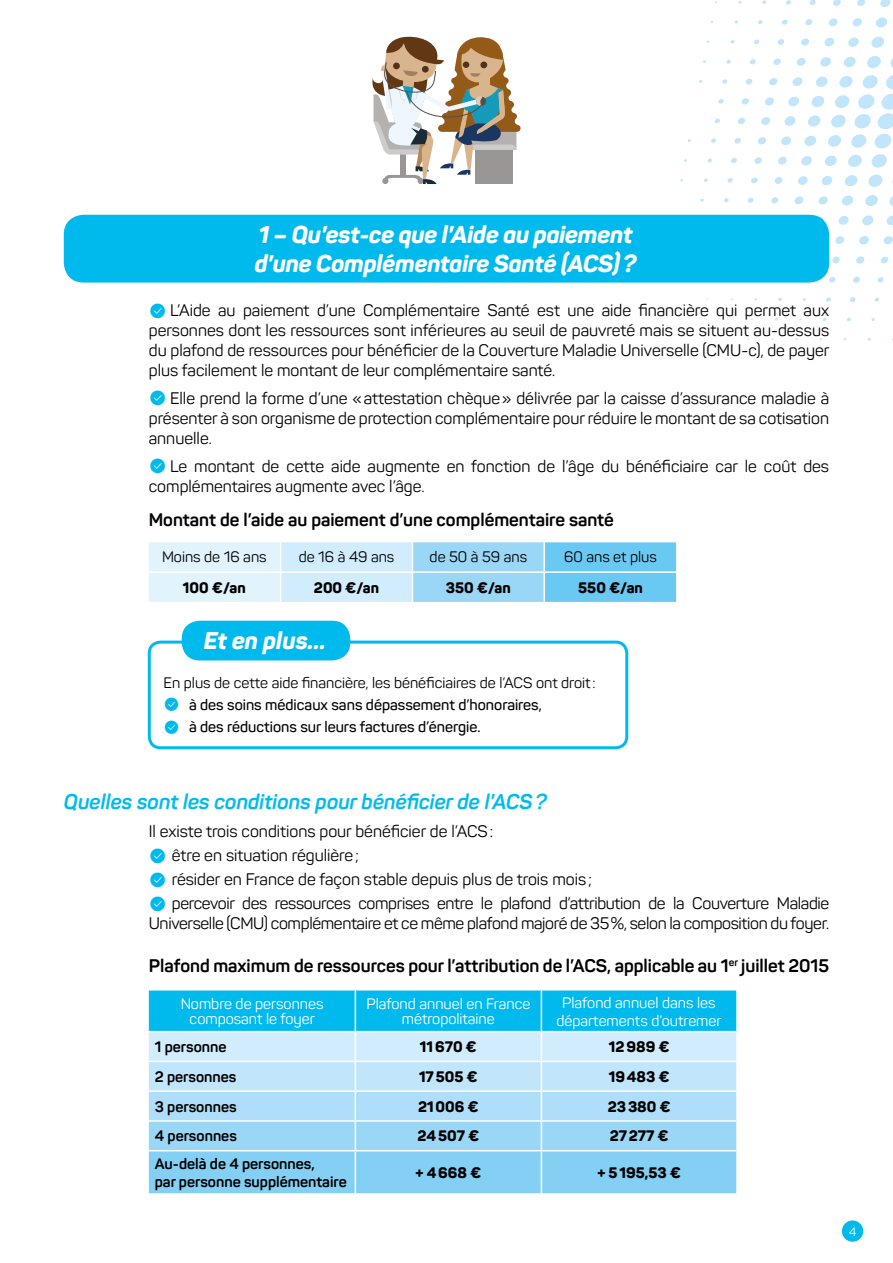
<style>
.page{position:relative;width:893px;height:1263px;background:#fff}
.page>*{position:absolute;margin:0;border:0;box-sizing:border-box;transform-origin:0 0}
.t1{font:italic 800 24px/28.8px "Panton";letter-spacing:-.01em;color:#fff}
.t2{font:italic 700 21px "Panton";color:#00baee}
.t3{font:700 18px "Panton";color:#000}
.t4{font:16.5px/19.8px "Panton";color:#000;text-align:justify}
.t5{font:16.5px "Panton";letter-spacing:-.02em;color:#000}
.t6{font:15px/15px "Panton";color:#fff;text-align:center}
.t7{font:15px "Panton";color:#000}
.t8{font:800 15px "Panton";color:#000}
.t9{font:600 15px/22.2px "Panton";color:#000}
.t10{font:700 15px/18px "Panton";color:#000}
.t11{font:12px "Panton";color:#fff}
</style>
<div class="page">
<svg style="left:890px;top:58px;width:3px;height:10px"></svg>
<svg style="left:867px;top:56px;width:14px;height:12px"></svg>
<svg style="left:871px;top:37px;width:13px;height:11px"></svg>
<svg style="left:876px;top:17px;width:11px;height:10px"></svg>
<svg style="left:880px;top:0;width:11px;height:7px"></svg>
<svg style="left:844px;top:57px;width:12px;height:10px"></svg>
<svg style="left:848px;top:37px;width:11px;height:10px"></svg>
<svg style="left:852px;top:18px;width:10px;height:8px"></svg>
<svg style="left:857px;top:0;width:8px;height:6px"></svg>
<svg style="left:820px;top:57px;width:11px;height:10px"></svg>
<svg style="left:824px;top:38px;width:10px;height:8px"></svg>
<svg style="left:828px;top:18px;width:10px;height:8px"></svg>
<svg style="left:833px;top:0;width:8px;height:6px"></svg>
<svg style="left:797px;top:58px;width:9px;height:8px"></svg>
<svg style="left:801px;top:38px;width:8px;height:8px"></svg>
<svg style="left:805px;top:19px;width:7px;height:6px"></svg>
<svg style="left:810px;top:0;width:6px;height:5px"></svg>
<svg style="left:773px;top:59px;width:8px;height:6px"></svg>
<svg style="left:777px;top:39px;width:7px;height:6px"></svg>
<svg style="left:781px;top:20px;width:7px;height:5px"></svg>
<svg style="left:786px;top:0;width:5px;height:5px"></svg>
<svg style="left:750px;top:59px;width:6px;height:5px"></svg>
<svg style="left:754px;top:40px;width:5px;height:4px"></svg>
<svg style="left:758px;top:20px;width:5px;height:4px"></svg>
<svg style="left:762px;top:1px;width:4px;height:3px"></svg>
<svg style="left:718px;top:99px;width:6px;height:5px"></svg>
<svg style="left:722px;top:79px;width:5px;height:5px"></svg>
<svg style="left:726px;top:60px;width:5px;height:4px"></svg>
<svg style="left:730px;top:40px;width:5px;height:4px"></svg>
<svg style="left:889px;top:196px;width:4px;height:10px"></svg>
<svg style="left:886px;top:215px;width:7px;height:11px"></svg>
<svg style="left:884px;top:236px;width:9px;height:9px"></svg>
<svg style="left:881px;top:256px;width:7px;height:8px"></svg>
<svg style="left:877px;top:277px;width:7px;height:6px"></svg>
<svg style="left:874px;top:298px;width:5px;height:4px"></svg>
<svg style="left:871px;top:154px;width:16px;height:14px"></svg>
<svg style="left:868px;top:175px;width:15px;height:12px"></svg>
<svg style="left:865px;top:195px;width:13px;height:11px"></svg>
<svg style="left:862px;top:215px;width:12px;height:10px"></svg>
<svg style="left:859px;top:236px;width:10px;height:8px"></svg>
<svg style="left:856px;top:256px;width:9px;height:8px"></svg>
<svg style="left:853px;top:277px;width:7px;height:6px"></svg>
<svg style="left:850px;top:297px;width:6px;height:5px"></svg>
<svg style="left:847px;top:318px;width:4px;height:3px"></svg>
<svg style="left:848px;top:155px;width:14px;height:12px"></svg>
<svg style="left:845px;top:175px;width:13px;height:11px"></svg>
<svg style="left:842px;top:195px;width:11px;height:10px"></svg>
<svg style="left:838px;top:216px;width:11px;height:9px"></svg>
<svg style="left:835px;top:236px;width:9px;height:8px"></svg>
<svg style="left:832px;top:257px;width:8px;height:6px"></svg>
<svg style="left:829px;top:277px;width:7px;height:5px"></svg>
<svg style="left:826px;top:297px;width:5px;height:5px"></svg>
<svg style="left:825px;top:155px;width:12px;height:11px"></svg>
<svg style="left:821px;top:176px;width:11px;height:9px"></svg>
<svg style="left:818px;top:196px;width:10px;height:9px"></svg>
<svg style="left:801px;top:156px;width:11px;height:9px"></svg>
<svg style="left:798px;top:176px;width:10px;height:9px"></svg>
<svg style="left:794px;top:196px;width:10px;height:8px"></svg>
<svg style="left:778px;top:298px;width:4px;height:3px"></svg>
<svg style="left:778px;top:157px;width:9px;height:8px"></svg>
<svg style="left:774px;top:177px;width:9px;height:7px"></svg>
<svg style="left:771px;top:197px;width:8px;height:6px"></svg>
<svg style="left:754px;top:157px;width:8px;height:7px"></svg>
<svg style="left:751px;top:177px;width:7px;height:6px"></svg>
<svg style="left:748px;top:198px;width:6px;height:5px"></svg>
<svg style="left:734px;top:75px;width:159px;height:73px"></svg>
<svg style="left:731px;top:158px;width:6px;height:5px"></svg>
<svg style="left:727px;top:178px;width:6px;height:5px"></svg>
<svg style="left:724px;top:198px;width:5px;height:4px"></svg>
<svg style="left:714px;top:118px;width:6px;height:5px"></svg>
<svg style="left:711px;top:138px;width:5px;height:5px"></svg>
<svg style="left:707px;top:159px;width:5px;height:3px"></svg>
<svg style="left:704px;top:179px;width:4px;height:3px"></svg>
<svg style="left:149px;top:542px;width:527px;height:60px;background:#b0e0f8"></svg>
<div style="left:148px;top:641px;width:480px;height:108px;border:3px solid #00baee;border-radius:11px"></div>
<div style="left:182px;top:621px;width:168px;height:39px;background:#00baee;border-radius:18px"></div>
<svg style="left:149px;top:990px;width:587px;height:203px;background:#8ad7f6"></svg>
<hr style="left:149px;top:1150px;width:206px;height:1px;background:#fff">
<hr style="left:355px;top:1150px;width:186px;height:1px;background:#fff">
<hr style="left:355px;top:1151px;width:1px;height:42px;background:#fff">
<hr style="left:541px;top:1150px;width:195px;height:1px;background:#fff">
<hr style="left:541px;top:1151px;width:1px;height:42px;background:#fff">
<div style="left:842px;top:1220px;width:21px;height:22px;background:#00baee;border-radius:50%"></div>
<svg style="left:372px;top:36px;width:149px;height:148px"></svg>
<div style="left:463px;top:61px;width:6px;height:7px;background:#513117;border-radius:50%"></div>
<div style="left:64px;top:215px;width:765px;height:68px;background:#00baee;border-radius:20px"></div>
<h1 class="t1" style="left:255px;top:220px;width:383px">1 – Qu’est-ce que l’Aide au paiement d’une Complémentaire Santé (ACS)?</h1>
<p class="t4" style="left:149px;top:300px;width:682px;text-indent:21px">L’Aide au paiement d’une Complémentaire Santé est une aide financière qui permet aux personnes dont les ressources sont inférieures au seuil de pauvreté mais se situent au-dessus du plafond de ressources pour bénéficier de la Couverture Maladie Universelle (CMU-c), de payer plus facilement le montant de leur complémentaire santé.</p>
<p class="t4" style="left:149px;top:388px;width:682px;text-indent:21px">Elle prend la forme d’une «attestation chèque» délivrée par la caisse d’assurance maladie à présenter à son organisme de protection complémentaire pour réduire le montant de sa cotisation annuelle.</p>
<p class="t4" style="left:149px;top:456px;width:682px;text-indent:21px">Le montant de cette aide augmente en fonction de l’âge du bénéficiaire car le coût des complémentaires augmente avec l’âge.</p>
<p class="t3" style="left:149px;top:508px;width:467px">Montant de l’aide au paiement d’une complémentaire santé</p>
<p class="t7" style="left:162px;top:548px;width:106px">Moins de 16 ans</p>
<p class="t7" style="left:299px;top:548px;width:97px">de 16 à 49 ans</p>
<p class="t7" style="left:430px;top:548px;width:99px">de 50 à 59 ans</p>
<p class="t7" style="left:564px;top:548px;width:94px">60 ans et plus</p>
<p class="t8" style="left:183px;top:578px;width:64px">100 €/an</p>
<p class="t8" style="left:314px;top:578px;width:67px">200 €/an</p>
<p class="t8" style="left:446px;top:578px;width:66px">350 €/an</p>
<p class="t8" style="left:578px;top:578px;width:66px">550 €/an</p>
<h1 class="t1" style="left:204px;top:626px;width:124px">Et en plus…</h1>
<p class="t7" style="left:164px;top:673px;width:434px">En plus de cette aide financière, les bénéficiaires de l’ACS ont droit:</p>
<p class="t9" style="left:189px;top:693px;width:354px">à des soins médicaux sans dépassement d’honoraires, à des réductions sur leurs factures d’énergie.</p>
<p class="t2" style="left:64px;top:788px;width:485px">Quelles sont les conditions pour bénéficier de l’ACS?</p>
<p class="t4" style="left:172px;top:819px;width:659px;line-height:24px;text-align:left;text-indent:-23px">Il existe trois conditions pour bénéficier de l’ACS:<br>être en situation régulière;<br>résider en France de façon stable depuis plus de trois mois ;<br>percevoir des ressources comprises entre le plafond d’attribution de la Couverture Maladie</p>
<p class="t5" style="left:149px;top:913px;width:682px">Universelle (CMU) complémentaire et ce même plafond majoré de 35%, selon la composition du foyer.</p>
<p class="t3" style="left:149px;top:954px;width:682px">Plafond maximum de ressources pour l’attribution de l’ACS, applicable au 1<sup>er</sup> juillet 2015</p>
<p class="t6" style="left:181px;top:996px;width:144px">Nombre de personnes composant le foyer</p>
<p class="t6" style="left:366px;top:996px;width:165px">Plafond annuel en France métropolitaine</p>
<p class="t6" style="left:556px;top:993px;width:167px;line-height:18px">Plafond annuel dans les départements d’outremer</p>
<p class="t10" style="left:155px;top:1038px;width:73px">1 personne</p>
<p class="t8" style="left:420px;top:1037px;width:58px">11670 €</p>
<p class="t8" style="left:609px;top:1037px;width:62px">12989 €</p>
<p class="t10" style="left:155px;top:1067px;width:83px">2 personnes</p>
<p class="t8" style="left:419px;top:1067px;width:60px">17505 €</p>
<p class="t8" style="left:609px;top:1067px;width:62px">19483 €</p>
<p class="t10" style="left:155px;top:1097px;width:83px">3 personnes</p>
<p class="t8" style="left:418px;top:1097px;width:62px">21006 €</p>
<p class="t8" style="left:608px;top:1097px;width:64px">23380 €</p>
<p class="t10" style="left:155px;top:1127px;width:84px">4 personnes</p>
<p class="t8" style="left:417px;top:1126px;width:63px">24507 €</p>
<p class="t8" style="left:610px;top:1126px;width:61px">27277 €</p>
<p class="t10" style="left:155px;top:1154px;width:193px">Au-delà de 4 personnes,<br>par personne supplémentaire</p>
<p class="t8" style="left:416px;top:1163px;width:67px">+4668€</p>
<p class="t8" style="left:597px;top:1163px;width:85px">+ 5195,53 €</p>
<p class="t11" style="left:849px;top:1224px;width:9px">4</p>
</div>
